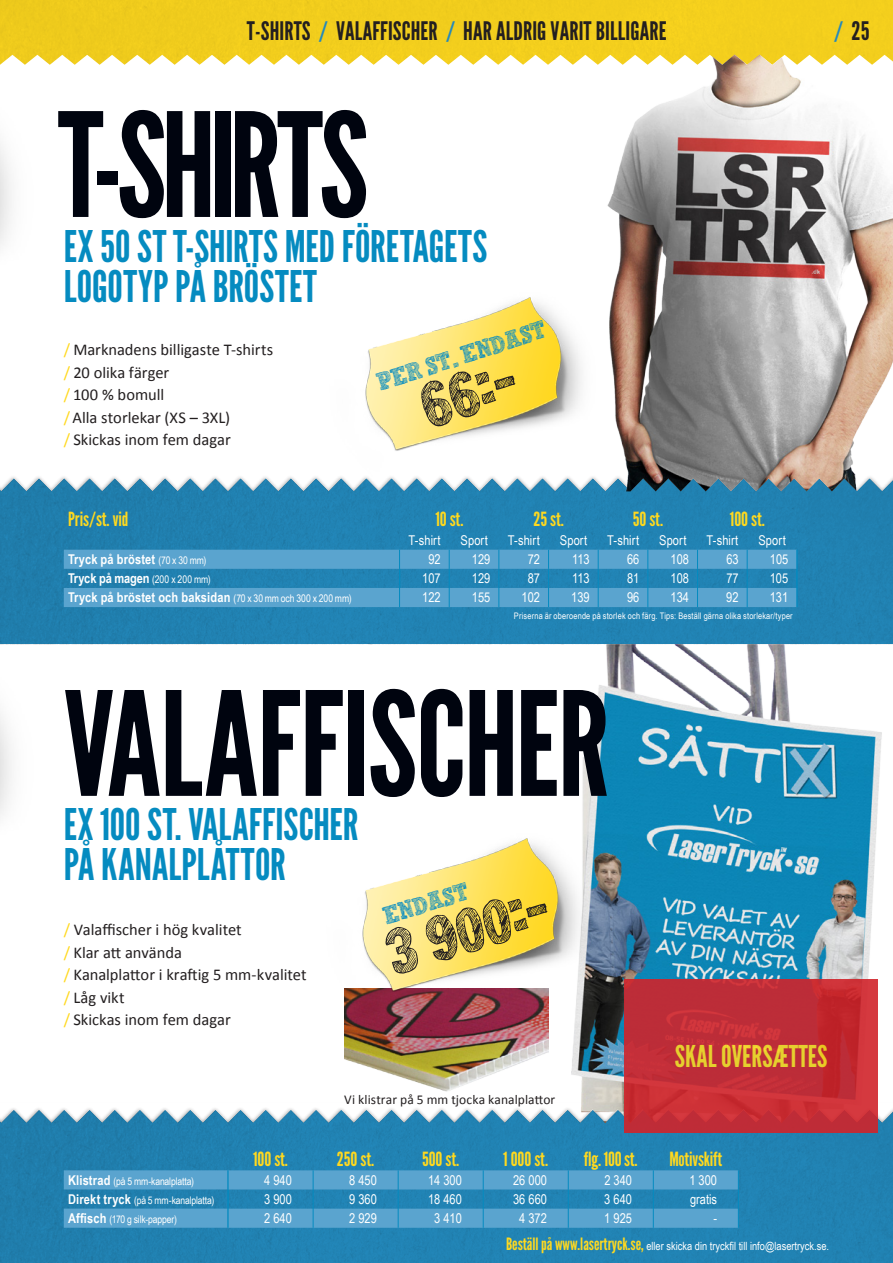
<style>
.page{position:relative;width:893px;height:1263px;background:#fff}
.page>*{position:absolute;margin:0;border:0;box-sizing:border-box;transform-origin:0 0}
.t1{font:144px "League Gothic";letter-spacing:-.015em;color:#00040f}
.t2{font:66.45px "Hand Scribble Sketch Rock";color:#231f20}
.t3{font:43.5px/40.5px "League Gothic";letter-spacing:.005em;color:#058bc0}
.t4{font:30px "League Gothic";color:#ffd91f}
.t5{font:25.5px "League Gothic";letter-spacing:.005em;color:#231f20}
.t6{font:25.5px "Hand Scribble Sketch Rock";color:#058bc0}
.t7{font:19.5px "League Gothic";letter-spacing:-.01em;color:#ffd91f}
.t8{font:16.5px/22.5px "Calibri";color:#231f20}
.t9{font:13.5px "Arial Narrow";color:#fff}
.t10{font:700 13.5px/19.2px "Arial Narrow";letter-spacing:.01em;color:#fff}
.t11{font:13.5px "Calibri";letter-spacing:.005em;color:#231f20}
.t12{font:11.4px "Arial Narrow";color:#fff}
.t13{font:10.5px/19.2px "Arial Narrow";letter-spacing:-.015em;color:#fff}
.t14{font:9px "Arial Narrow";letter-spacing:.02em;color:#fff}
.s1{color:#2389bc}
.s2{color:#ffd91f}
.s3{font-weight:400;font-size:10.5px}
.s4{font-weight:700;font-size:13.5px}
.s5{font-family:"League Gothic";font-size:16.95px;color:#ffd91f}
</style>
<div class="page">
<div style="left:1px;top:0;width:892px;height:65px;background:#f2ce1d"></div>
<div style="left:1px;top:1123px;width:892px;height:140px;background:#2182b2"></div>
<div style="left:1px;top:492px;width:892px;height:152px;background:#2182b2"></div>
<img style="left:1px;top:634px;width:51px;height:180px">
<img style="left:1px;top:63px;width:51px;height:181px">
<img style="left:0;top:0;width:1px;height:1263px">
<div style="left:0;top:353px;width:893px;height:118px;background:#fff"></div>
<div style="left:0;top:467px;width:893px;height:25px;background:#231f20;opacity:.42"></div>
<div style="left:0;top:468px;width:893px;height:7px;background:#fff"></div>
<div style="left:0;top:984px;width:893px;height:119px;background:#fff"></div>
<div style="left:0;top:1099px;width:893px;height:24px;background:#231f20;opacity:.42"></div>
<div style="left:0;top:1099px;width:893px;height:8px;background:#fff"></div>
<img style="left:344px;top:1017px;width:193px;height:106px">
<img style="left:537px;top:644px;width:356px;height:479px">
<img style="left:329px;top:297px;width:259px;height:179px">
<img style="left:344px;top:830px;width:261px;height:187px">
<svg style="left:64px;top:550px;width:734px;height:57px;background:#4698c5"></svg>
<svg style="left:64px;top:1170px;width:675px;height:58px;background:#4598c5"></svg>
<img style="left:588px;top:55px;width:305px;height:436px">
<svg style="left:624px;top:979px;width:254px;height:154px;background:#c22d36"></svg>
<h3 class="t5" style="left:247px;top:16px;width:421px">T-SHIRTS <span class="s1">/</span> VALAFFISCHER <span class="s1">/</span> HAR ALDRIG VARIT BILLIGARE</h3>
<h1 class="t1" style="left:58px;top:80px;width:312px">T-SHIRTS</h1>
<h3 class="t3" style="left:64px;top:226px;width:425px">EX 50 ST T-SHIRTS MED FÖRETAGETS<br>LOGOTYP PÅ BRÖSTET</h3>
<p class="t8" style="left:64px;top:339px;width:211px"><span class="s2">/</span> Marknadens billigaste T-shirts <span class="s2">/</span> 20 olika färger<br><span class="s2">/</span> 100 % bomull<br><span class="s2">/</span> Alla storlekar (XS – 3XL)<br><span class="s2">/</span> Skickas inom fem dagar</p>
<h3 class="t6" style="left:371px;top:363px;width:178px;rotate:-18deg">PER ST. ENDAST</h3>
<h2 class="t2" style="left:406px;top:357px;width:101px;rotate:-18deg">66:-</h2>
<p class="t7" style="left:68px;top:508px;width:62px">Pris/st. vid</p>
<p class="t7" style="left:435px;top:508px;width:30px">10 st.</p>
<p class="t7" style="left:533px;top:508px;width:32px">25 st.</p>
<p class="t7" style="left:633px;top:508px;width:32px">50 st.</p>
<p class="t7" style="left:730px;top:508px;width:37px">100 st.</p>
<p class="t9" style="left:409px;top:530px;width:33px">T-shirt</p>
<p class="t9" style="left:461px;top:530px;width:29px">Sport</p>
<p class="t9" style="left:508px;top:530px;width:33px">T-shirt</p>
<p class="t9" style="left:560px;top:530px;width:29px">Sport</p>
<p class="t9" style="left:607px;top:530px;width:33px">T-shirt</p>
<p class="t9" style="left:659px;top:530px;width:29px">Sport</p>
<p class="t9" style="left:707px;top:530px;width:33px">T-shirt</p>
<p class="t9" style="left:758px;top:530px;width:29px">Sport</p>
<p class="t10" style="left:68px;top:549px;width:285px">Tryck på bröstet <span class="s3">(70 x 30 mm)<br></span>Tryck på magen <span class="s3">(200 x 200 mm)<br></span>Tryck på bröstet och baksidan <span class="s3">(70 x 30 mm och 300 x 200 mm)</span></p>
<p class="t14" style="left:514px;top:609px;width:280px">Priserna är oberoende på storlek och färg. Tips: Beställ gärna olika storlekar/typer</p>
<p class="t9" style="left:428px;top:549px;width:14px">92</p>
<p class="t9" style="left:472px;top:549px;width:20px">129</p>
<p class="t9" style="left:528px;top:549px;width:14px">72</p>
<p class="t9" style="left:572px;top:549px;width:19px">113</p>
<p class="t9" style="left:627px;top:549px;width:14px">66</p>
<p class="t9" style="left:670px;top:549px;width:20px">108</p>
<p class="t9" style="left:726px;top:549px;width:14px">63</p>
<p class="t9" style="left:770px;top:549px;width:20px">105</p>
<p class="t9" style="left:422px;top:569px;width:20px">107</p>
<p class="t9" style="left:472px;top:569px;width:20px">129</p>
<p class="t9" style="left:528px;top:569px;width:14px">87</p>
<p class="t9" style="left:572px;top:569px;width:19px">113</p>
<p class="t9" style="left:627px;top:569px;width:14px">81</p>
<p class="t9" style="left:670px;top:569px;width:20px">108</p>
<p class="t9" style="left:726px;top:569px;width:14px">77</p>
<p class="t9" style="left:770px;top:569px;width:20px">105</p>
<p class="t9" style="left:422px;top:588px;width:20px">122</p>
<p class="t9" style="left:472px;top:588px;width:20px">155</p>
<p class="t9" style="left:521px;top:588px;width:20px">102</p>
<p class="t9" style="left:571px;top:588px;width:20px">139</p>
<p class="t9" style="left:627px;top:588px;width:14px">96</p>
<p class="t9" style="left:670px;top:588px;width:20px">134</p>
<p class="t9" style="left:726px;top:588px;width:14px">92</p>
<p class="t9" style="left:770px;top:588px;width:20px">131</p>
<h1 class="t1" style="left:64px;top:659px;width:547px">VALAFFISCHER</h1>
<h3 class="t3" style="left:64px;top:804px;width:296px">EX 100 ST. VALAFFISCHER<br>PÅ KANALPLÅTTOR</h3>
<p class="t8" style="left:64px;top:918px;width:244px"><span class="s2">/</span> Valaffischer i hög kvalitet<br><span class="s2">/</span> Klar att använda<br><span class="s2">/</span> Kanalplattor i kraftig 5 mm-kvalitet <span class="s2">/</span> Låg vikt<br><span class="s2">/</span> Skickas inom fem dagar</p>
<h3 class="t6" style="left:378px;top:897px;width:89px;rotate:-17deg">ENDAST</h3>
<h2 class="t2" style="left:372px;top:903px;width:170px;rotate:-17deg">3 900:-</h2>
<h3 class="t5" style="left:834px;top:16px;width:37px"><span class="s1">/</span> 25</h3>
<p class="t11" style="left:344px;top:1091px;width:213px">Vi klistrar på 5 mm tjocka kanalplattor</p>
<h3 class="t4" style="left:675px;top:1038px;width:154px">SKAL OVERSÆTTES</h3>
<p class="t7" style="left:253px;top:1147px;width:37px">100 st.</p>
<p class="t7" style="left:337px;top:1147px;width:39px">250 st.</p>
<p class="t7" style="left:422px;top:1147px;width:39px">500 st.</p>
<p class="t7" style="left:503px;top:1147px;width:46px">1000 st.</p>
<p class="t7" style="left:584px;top:1147px;width:55px">flg. 100 st.</p>
<p class="t7" style="left:669px;top:1147px;width:54px">Motivskift</p>
<p class="t13" style="left:68px;top:1171px;width:148px"><span class="s4">Klistrad</span> (på 5 mm-kanalplatta)<br><span class="s4">Direkt tryck</span> (på 5 mm-kanalplatta)<br><span class="s4">Affisch</span> (170 g silk-papper)</p>
<p class="t9" style="left:264px;top:1170px;width:29px">4 940</p>
<p class="t9" style="left:349px;top:1170px;width:29px">8 450</p>
<p class="t9" style="left:428px;top:1170px;width:35px">14 300</p>
<p class="t9" style="left:513px;top:1170px;width:35px">26 000</p>
<p class="t9" style="left:604px;top:1170px;width:29px">2 340</p>
<p class="t9" style="left:689px;top:1170px;width:29px">1 300</p>
<p class="t9" style="left:264px;top:1189px;width:29px">3 900</p>
<p class="t9" style="left:349px;top:1189px;width:29px">9 360</p>
<p class="t9" style="left:428px;top:1189px;width:35px">18 460</p>
<p class="t9" style="left:513px;top:1189px;width:35px">36 660</p>
<p class="t9" style="left:604px;top:1189px;width:29px">3 640</p>
<p class="t9" style="left:690px;top:1189px;width:29px">gratis</p>
<p class="t9" style="left:264px;top:1208px;width:29px">2 640</p>
<p class="t9" style="left:349px;top:1208px;width:29px">2 929</p>
<p class="t9" style="left:434px;top:1208px;width:29px">3 410</p>
<p class="t9" style="left:519px;top:1208px;width:29px">4 372</p>
<p class="t9" style="left:604px;top:1208px;width:29px">1 925</p>
<p class="t9" style="left:713px;top:1208px;width:5px">-</p>
<p class="t12" style="left:506px;top:1238px;width:325px"><span class="s5">Beställ på www.lasertryck.se,</span> eller skicka din tryckfil till info@lasertryck.se.</p>
</div>
